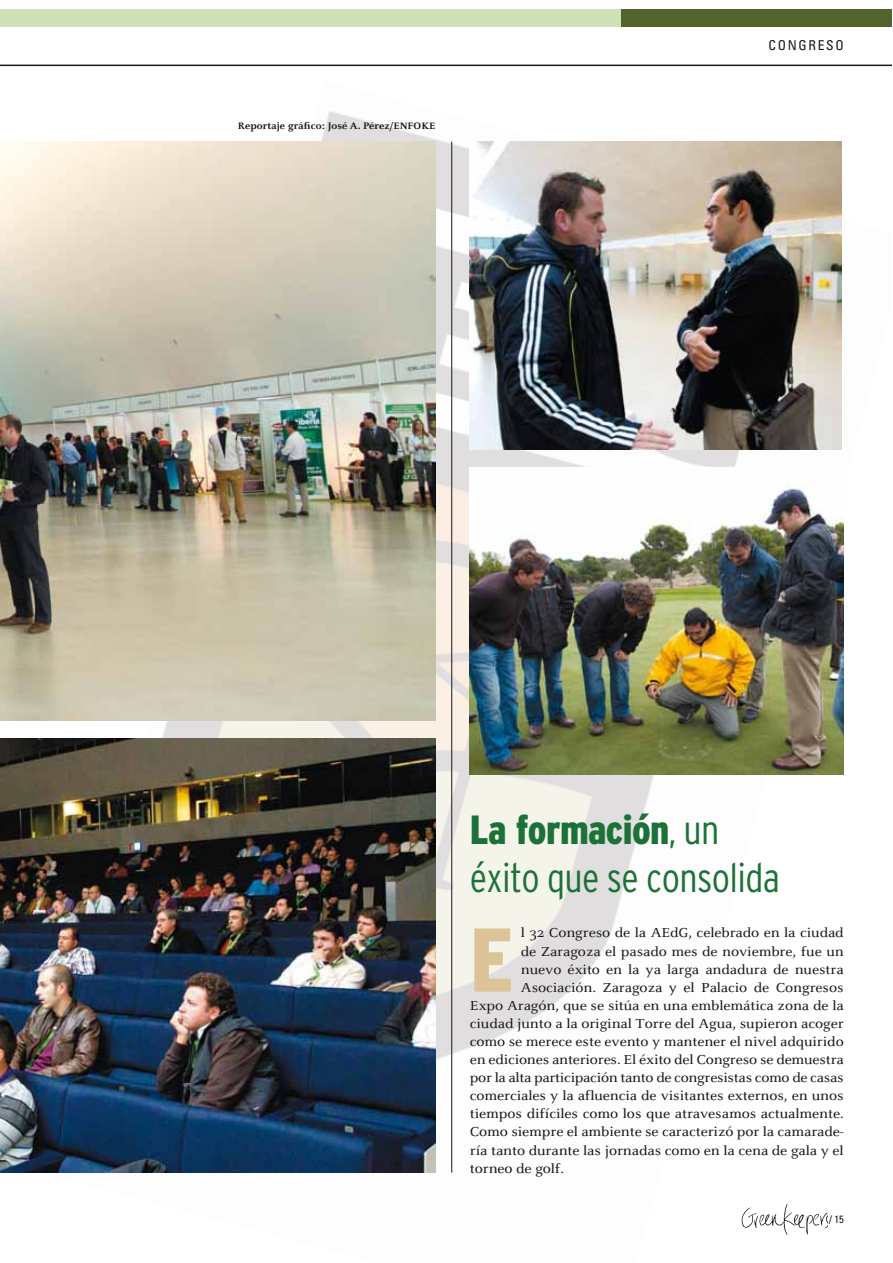
<style>
.page{position:relative;width:893px;height:1263px;background:#fff}
.page>*{position:absolute;margin:0;border:0;box-sizing:border-box;transform-origin:0 0}
.t1{font:900 condensed 90.3px "Interstate";color:#ddc498}
.t2{font:300 condensed 40.65px/48.2px "Interstate";letter-spacing:-.015em;color:#1c7138}
.t3{font:13.65px "Celeste ST";letter-spacing:-.005em;color:#1a171c}
.t4{font:condensed 13.5px "Univers LT Std";letter-spacing:.125em;color:#1a171c}
.t5{font:condensed 10.5px "Univers LT Std";color:#1a171c}
.t6{font:700 9.75px "Celeste ST";color:#1a171c}
.s1{font-weight:900}
.s2{color:#010000}
</style>
<div class="page">
<img style="left:33px;top:111px;width:809px;height:1124px">
<div style="left:1px;top:10px;width:891px;height:17px;background:#d1e1b7"></div>
<div style="left:621px;top:10px;width:271px;height:17px;background:#52632b"></div>
<hr style="left:1px;top:65px;width:891px;height:1px;background:#1a171c">
<img style="left:1px;top:142px;width:435px;height:578px">
<img style="left:470px;top:467px;width:374px;height:308px">
<img style="left:1px;top:738px;width:435px;height:435px">
<img style="left:470px;top:142px;width:371px;height:307px">
<hr style="left:451px;top:142px;width:1px;height:1031px;background:#1a171c">
<p class="t6" style="left:238px;top:122px;width:199px">Reportaje gráfico: José A. Pérez/ENFOKE</p>
<p class="t4" style="left:768px;top:37px;width:77px">CONGRESO</p>
<h2 class="t2" style="left:470px;top:809px;width:312px"><span class="s1">La formación</span>, un éxito que se consolida</h2>
<h1 class="t1" style="left:470px;top:926px;width:46px">E</h1>
<p class="t3" style="left:521px;top:927px;width:324px">l 32 Congreso de la AEdG, celebrado en la ciudad</p>
<p class="t3" style="left:521px;top:946px;width:324px">de Zaragoza el pasado mes de noviembre, fue un</p>
<p class="t3" style="left:521px;top:964px;width:324px">nuevo éxito en la ya larga andadura de nuestra</p>
<p class="t3" style="left:521px;top:982px;width:324px">Asociación. Zaragoza y el Palacio de Congresos</p>
<p class="t3" style="left:470px;top:1000px;width:375px">Expo Aragón, que se sitúa en una emblemática zona de la</p>
<p class="t3" style="left:470px;top:1018px;width:375px">ciudad junto a la original Torre del Agua, supieron acoger</p>
<p class="t3" style="left:470px;top:1036px;width:375px">como se merece este evento y mantener el nivel adquirido</p>
<p class="t3" style="left:470px;top:1054px;width:376px">en ediciones anteriores. El éxito del Congreso se demuestra</p>
<p class="t3" style="left:470px;top:1072px;width:375px">por la alta participación tanto de congresistas como de casas</p>
<p class="t3" style="left:470px;top:1090px;width:375px">comerciales y la afluencia de visitantes externos, en unos</p>
<p class="t3" style="left:470px;top:1108px;width:375px">tiempos difíciles como los que atravesamos actualmente.</p>
<p class="t3" style="left:470px;top:1126px;width:375px">Como siempre el ambiente se caracterizó por la camarade-</p>
<p class="t3" style="left:470px;top:1144px;width:375px">ría tanto durante las jornadas como en la cena de gala y el</p>
<p class="t3" style="left:470px;top:1163px;width:96px">torneo de golf.</p>
<p class="t5" style="left:829px;top:1214px;width:16px"><span class="s2">/</span> 15</p>
</div>
